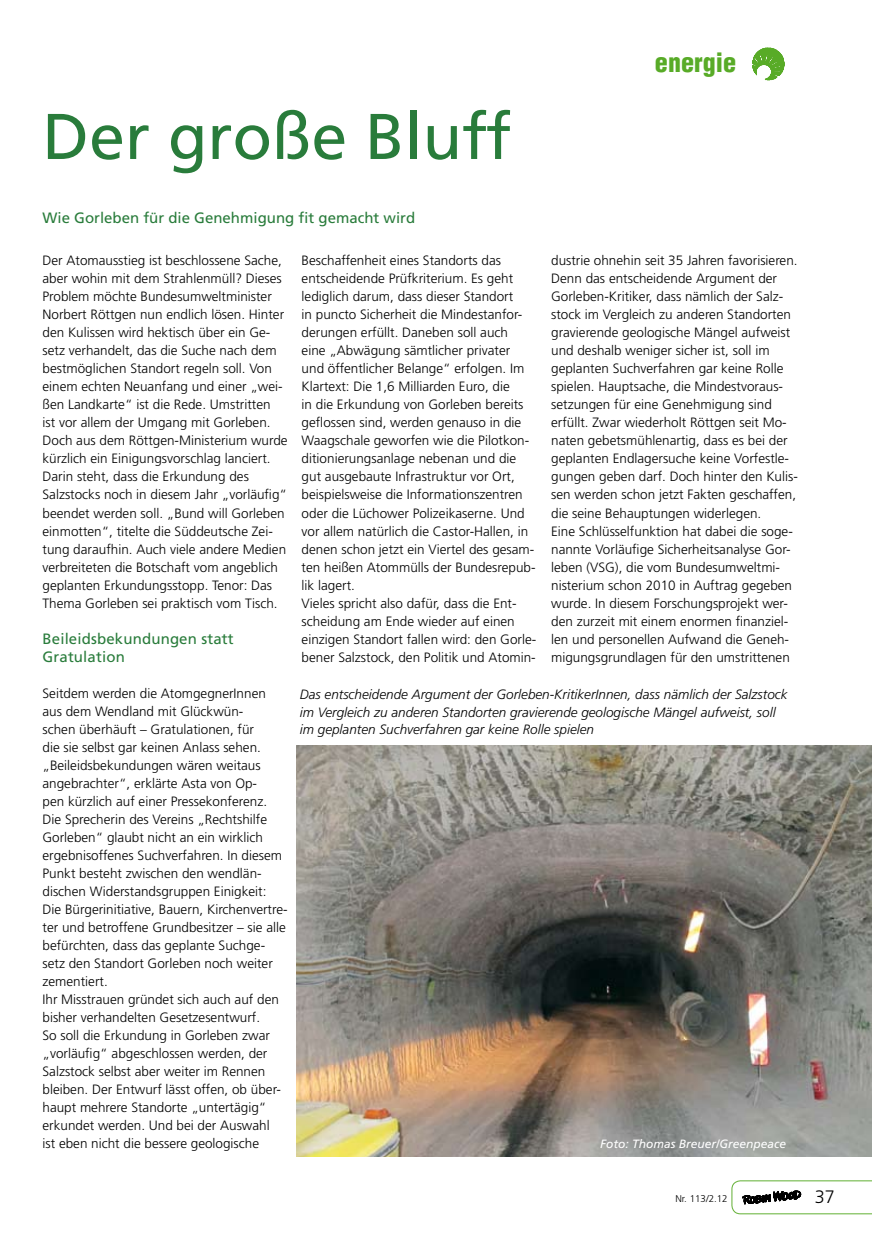
<style>
.page{position:relative;width:872px;height:1242px;background:#fff}
.page>*{position:absolute;margin:0;border:0;box-sizing:border-box;transform-origin:0 0}
.t1{font:64.5px "Frutiger LT";color:#297c3b}
.t2{font:900 condensed 26.1px "Helvetica";color:#58ab27}
.t3{font:300 18px "Frutiger LT";color:#000}
.t4{font:15px/18px "Frutiger LT";letter-spacing:.005em;color:#297c3b}
.t5{font:300 13.5px/18px "Frutiger LT";color:#000}
.t6{font:italic 300 13.5px/17.2px "Frutiger LT";color:#000}
.t7{font:italic 12px "Frutiger LT";color:#fff}
.t8{font:300 9.75px "Frutiger LT";color:#000}
</style>
<div class="page">
<svg style="left:731px;top:1180px;width:141px;height:34px"></svg>
<svg style="left:752px;top:48px;width:32px;height:32px"></svg>
<img style="left:296px;top:745px;width:576px;height:412px">
<h2 class="t2" style="left:655px;top:46px;width:83px">energie</h2>
<h1 class="t1" style="left:43px;top:99px;width:470px">Der große Bluff</h1>
<p class="t4" style="left:43px;top:208px;width:374px">Wie Gorleben für die Genehmigung fit gemacht wird</p>
<p class="t5" style="left:43px;top:252px;width:247px">Der Atomausstieg ist beschlossene Sache, aber wohin mit dem Strahlenmüll? Dieses Problem möchte Bundesumweltminister Norbert Röttgen nun endlich lösen. Hinter den Kulissen wird hektisch über ein Ge&shy;setz verhandelt, das die Suche nach dem bestmöglichen Standort regeln soll. Von einem echten Neuanfang und einer „wei&shy;ßen Landkarte“ ist die Rede. Umstritten<br>ist vor allem der Umgang mit Gorleben.<br>Doch aus dem Röttgen-Ministerium wurde kürzlich ein Einigungsvorschlag lanciert.<br>Darin steht, dass die Erkundung des Salzstocks noch in diesem Jahr „vorläufig“ beendet werden soll. „Bund will Gorleben einmotten“, titelte die Süddeutsche Zei&shy;tung daraufhin. Auch viele andere Medien verbreiteten die Botschaft vom angeblich geplanten Erkundungsstopp. Tenor: Das Thema Gorleben sei praktisch vom Tisch.</p>
<p class="t4" style="left:43px;top:629px;width:193px">Beileidsbekundungen statt<br>Gratulation</p>
<p class="t5" style="left:43px;top:684px;width:246px">Seitdem werden die AtomgegnerInnen aus dem Wendland mit Glückwün-<br>schen überhäuft – Gratulationen, für<br>die sie selbst gar keinen Anlass sehen. „Beileidsbekundungen wären weitaus angebrachter“, erklärte Asta von Op-<br>pen kürzlich auf einer Pressekonferenz.<br>Die Sprecherin des Vereins „Rechtshilfe Gorleben“ glaubt nicht an ein wirklich ergebnisoffenes Suchverfahren. In diesem Punkt besteht zwischen den wendlän&shy;dischen Widerstandsgruppen Einigkeit:<br>Die Bürgerinitiative, Bauern, Kirchenvertre&shy;ter und betroffene Grundbesitzer – sie alle befürchten, dass das geplante Suchge&shy;setz den Standort Gorleben noch weiter zementiert.<br>Ihr Misstrauen gründet sich auch auf den bisher verhandelten Gesetzesentwurf.<br>So soll die Erkundung in Gorleben zwar „vorläufig“ abgeschlossen werden, der Salzstock selbst aber weiter im Rennen bleiben. Der Entwurf lässt offen, ob über&shy;haupt mehrere Standorte „untertägig“ erkundet werden. Und bei der Auswahl<br>ist eben nicht die bessere geologische</p>
<p class="t5" style="left:302px;top:252px;width:236px">Beschaffenheit eines Standorts das entscheidende Prüfkriterium. Es geht lediglich darum, dass dieser Standort<br>in puncto Sicherheit die Mindestanfor&shy;derungen erfüllt. Daneben soll auch<br>eine „Abwägung sämtlicher privater<br>und öffentlicher Belange“ erfolgen. Im Klartext: Die 1,6 Milliarden Euro, die<br>in die Erkundung von Gorleben bereits geflossen sind, werden genauso in die Waagschale geworfen wie die Pilotkon&shy;ditionierungsanlage nebenan und die gut ausgebaute Infrastruktur vor Ort, beispielsweise die Informationszentren oder die Lüchower Polizeikaserne. Und vor allem natürlich die Castor-Hallen, in denen schon jetzt ein Viertel des gesam&shy;ten heißen Atommülls der Bundesrepub&shy;lik lagert.<br>Vieles spricht also dafür, dass die Ent&shy;scheidung am Ende wieder auf einen einzigen Standort fallen wird: den Gorle&shy;bener Salzstock, den Politik und Atomin-</p>
<p class="t5" style="left:551px;top:252px;width:248px">dustrie ohnehin seit 35 Jahren favorisieren.<br>Denn das entscheidende Argument der Gorleben-Kritiker, dass nämlich der Salz&shy;stock im Vergleich zu anderen Standorten gravierende geologische Mängel aufweist und deshalb weniger sicher ist, soll im geplanten Suchverfahren gar keine Rolle spielen. Hauptsache, die Mindestvoraus&shy;setzungen für eine Genehmigung sind erfüllt. Zwar wiederholt Röttgen seit Mo&shy;naten gebetsmühlenartig, dass es bei der geplanten Endlagersuche keine Vorfestle&shy;gungen geben darf. Doch hinter den Kulis&shy;sen werden schon jetzt Fakten geschaffen, die seine Behauptungen widerlegen.<br>Eine Schlüsselfunktion hat dabei die soge&shy;nannte Vorläufige Sicherheitsanalyse Gor&shy;leben (VSG), die vom Bundesumweltmi&shy;nisterium schon 2010 in Auftrag gegeben wurde. In diesem Forschungsprojekt wer&shy;den zurzeit mit einem enormen finanziel&shy;len und personellen Aufwand die Geneh&shy;migungsgrundlagen für den umstrittenen</p>
<p class="t6" style="left:300px;top:686px;width:489px">Das entscheidende Argument der Gorleben-KritikerInnen, dass nämlich der Salzstock im Vergleich zu anderen Standorten gravierende geologische Mängel aufweist, soll im geplanten Suchverfahren gar keine Rolle spielen</p>
<p class="t7" style="left:600px;top:1136px;width:188px">Foto: Thomas Breuer/Greenpeace</p>
<p class="t8" style="left:675px;top:1193px;width:54px">Nr. 113/2.12</p>
<h3 class="t3" style="left:815px;top:1186px;width:22px">37</h3>
</div>
